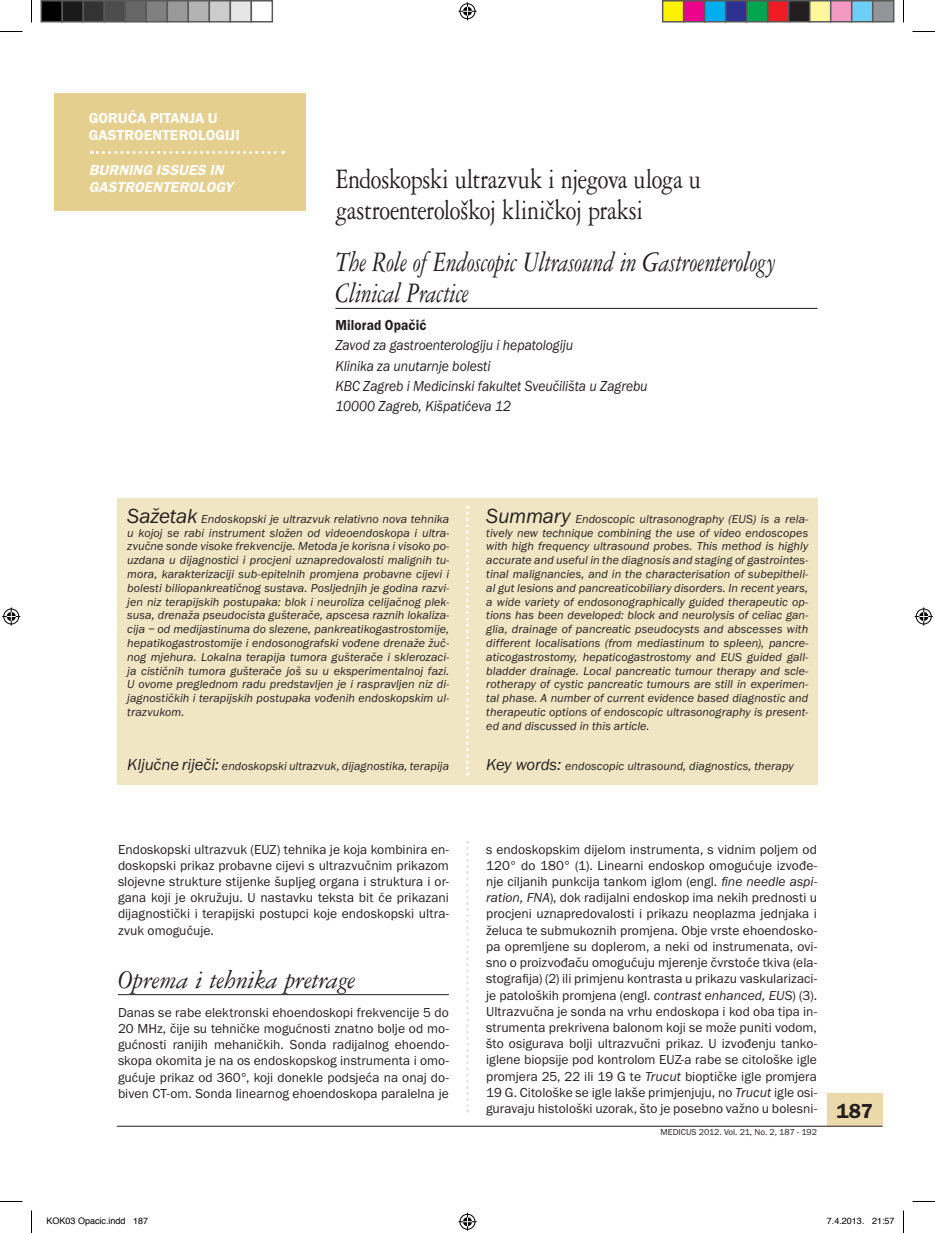
<style>
.page{position:relative;width:935px;height:1233px;background:#fff}
.page>*{position:absolute;margin:0;border:0;box-sizing:border-box;transform-origin:0 0}
.t1{font:30px/30.8px "Garamond Three";letter-spacing:-.015em;color:#231f20;scale:.8 1}
.t2{font:italic 30px/30.8px "Garamond Three";letter-spacing:-.015em;color:#231f20;scale:.8 1}
.t3{font:italic 27px "Garamond Three";letter-spacing:-.01em;color:#231f20}
.t4{font:600 21px "Franklin Got ITCM";color:#231f20}
.t5{font:italic 15px/20.1px "Franklin Got ITCM";color:#231f20;scale:.9 1}
.t6{font:600 15px/17.2px "Franklin Got ITCM";letter-spacing:.005em;color:#fff}
.t7{font:italic 600 15px/17.2px "Franklin Got ITCM";color:#fff}
.t8{font:600 15px "Franklin Got ITCM";letter-spacing:.01em;color:#231f20;scale:.9 1}
.t9{font:13.5px/16.2px "Franklin Got ITCM";letter-spacing:.005em;color:#231f20;text-align:justify}
.t10{font:italic 12px/13.8px "Franklin Got ITCM";letter-spacing:.01em;color:#231f20;text-align:justify}
.t11{font:9px "Helvetica";color:#000}
.t12{font:9px "Franklin Got ITCM";color:#231f20}
.s1{font-size:21px}
.s2{font-size:16.5px}
.s3{font-style:italic}
</style>
<div class="page">
<div style="left:827px;top:1093px;width:55px;height:32px;background:#ecd9a9"></div>
<hr style="left:117px;top:1125px;width:765px;height:1px;background:#231f20">
<div style="left:54px;top:94px;width:252px;height:117px;background:#e5cf8f"></div>
<div style="left:117px;top:498px;width:701px;height:286px;background:#f1e6c3"></div>
<svg style="left:466px;top:505px;width:3px;height:270px"></svg>
<svg style="left:91px;top:151px;width:193px;height:3px"></svg>
<svg style="left:466px;top:841px;width:3px;height:271px"></svg>
<hr style="left:118px;top:994px;width:331px;height:1px;background:#231f20">
<hr style="left:335px;top:308px;width:482px;height:1px;background:#231f20">
<svg style="left:0;top:31px;width:22px;height:1px"></svg>
<svg style="left:912px;top:31px;width:23px;height:1px"></svg>
<svg style="left:0;top:1201px;width:22px;height:1px"></svg>
<svg style="left:912px;top:1201px;width:23px;height:1px"></svg>
<svg style="left:31px;top:0;width:1px;height:23px"></svg>
<svg style="left:31px;top:1210px;width:1px;height:22px"></svg>
<svg style="left:903px;top:0;width:1px;height:23px"></svg>
<svg style="left:903px;top:1210px;width:1px;height:22px"></svg>
<svg style="left:458px;top:2px;width:18px;height:18px"></svg>
<svg style="left:458px;top:1212px;width:18px;height:18px"></svg>
<svg style="left:2px;top:607px;width:18px;height:18px"></svg>
<svg style="left:914px;top:607px;width:18px;height:18px"></svg>
<div style="left:41px;top:1px;width:21px;height:21px;background:#000"></div>
<div style="left:40px;top:0;width:23px;height:23px;border:2px solid #595959"></div>
<div style="left:62px;top:1px;width:21px;height:21px;background:#1a1a1a"></div>
<div style="left:62px;top:0;width:22px;height:23px;border:2px solid #595959"></div>
<div style="left:83px;top:1px;width:21px;height:21px;background:#333"></div>
<div style="left:82px;top:0;width:23px;height:23px;border:2px solid #595959"></div>
<div style="left:104px;top:1px;width:21px;height:21px;background:#4d4d4d"></div>
<div style="left:104px;top:0;width:22px;height:23px;border:2px solid #595959"></div>
<div style="left:125px;top:1px;width:21px;height:21px;background:#666"></div>
<div style="left:124px;top:0;width:23px;height:23px;border:2px solid #595959"></div>
<div style="left:146px;top:1px;width:21px;height:21px;background:#808080"></div>
<div style="left:146px;top:0;width:22px;height:23px;border:2px solid #595959"></div>
<div style="left:167px;top:1px;width:21px;height:21px;background:#999"></div>
<div style="left:166px;top:0;width:23px;height:23px;border:2px solid #595959"></div>
<div style="left:188px;top:1px;width:21px;height:21px;background:#b3b3b3"></div>
<div style="left:188px;top:0;width:22px;height:23px;border:2px solid #595959"></div>
<div style="left:209px;top:1px;width:21px;height:21px;background:#ccc"></div>
<div style="left:208px;top:0;width:23px;height:23px;border:2px solid #595959"></div>
<div style="left:230px;top:1px;width:21px;height:21px;background:#e6e6e6"></div>
<div style="left:230px;top:0;width:22px;height:23px;border:2px solid #595959"></div>
<div style="left:250px;top:0;width:23px;height:23px;border:2px solid #595959"></div>
<div style="left:662px;top:1px;width:21px;height:21px;background:#fff101"></div>
<div style="left:662px;top:0;width:22px;height:23px;border:2px solid #595959"></div>
<div style="left:683px;top:1px;width:21px;height:21px;background:#ed028c"></div>
<div style="left:683px;top:0;width:22px;height:23px;border:2px solid #595959"></div>
<div style="left:704px;top:1px;width:21px;height:21px;background:#00aeef"></div>
<div style="left:704px;top:0;width:22px;height:23px;border:2px solid #595959"></div>
<div style="left:725px;top:1px;width:21px;height:21px;background:#2e3092"></div>
<div style="left:725px;top:0;width:22px;height:23px;border:2px solid #595959"></div>
<div style="left:746px;top:1px;width:21px;height:21px;background:#00a54f"></div>
<div style="left:746px;top:0;width:22px;height:23px;border:2px solid #595959"></div>
<div style="left:767px;top:1px;width:21px;height:21px;background:#ee1d23"></div>
<div style="left:767px;top:0;width:22px;height:23px;border:2px solid #595959"></div>
<div style="left:788px;top:1px;width:21px;height:21px;background:#231f20"></div>
<div style="left:788px;top:0;width:22px;height:23px;border:2px solid #595959"></div>
<div style="left:809px;top:1px;width:21px;height:21px;background:#fff79a"></div>
<div style="left:809px;top:0;width:22px;height:23px;border:2px solid #595959"></div>
<div style="left:830px;top:1px;width:21px;height:21px;background:#f499c2"></div>
<div style="left:830px;top:0;width:22px;height:23px;border:2px solid #595959"></div>
<div style="left:851px;top:1px;width:21px;height:21px;background:#6bcff6"></div>
<div style="left:851px;top:0;width:22px;height:23px;border:2px solid #595959"></div>
<div style="left:872px;top:1px;width:21px;height:21px;background:#939598"></div>
<div style="left:872px;top:0;width:22px;height:23px;border:2px solid #595959"></div>
<p class="t6" style="left:89px;top:109px;width:153px">GORUĆA PITANJA U<br>GASTROENTEROLOGIJI</p>
<p class="t7" style="left:89px;top:161px;width:149px">BURNING ISSUES IN<br>GASTROENTEROLOGY</p>
<h1 class="t1" style="left:335px;top:164px;width:458px">Endoskopski ultrazvuk i njegova uloga u gastroenterološkoj kliničkoj praksi</h1>
<h1 class="t2" style="left:335px;top:247px;width:552px">The Role of Endoscopic Ultrasound in Gastroenterology<br>Clinical Practice</h1>
<p class="t8" style="left:335px;top:317px;width:103px">MILORAD OPAČIĆ</p>
<p class="t5" style="left:335px;top:336px;width:348px">Zavod za gastroenterologiju i hepatologiju<br>Klinika za unutarnje bolesti<br>KBC Zagreb i Medicinski fakultet Sveučilišta u Zagrebu 10000 Zagreb, Kišpatićeva 12</p>
<p class="t10" style="left:127px;top:512px;width:323px"><span class="s1">Sažetak</span> Endoskopski je ultrazvuk relativno nova tehnika u kojoj se rabi instrument složen od videoendoskopa i ultra&shy;zvučne sonde visoke frekvencije. Metoda je korisna i visoko po&shy;uzdana u dijagnostici i procjeni uznapredovalosti malignih tu&shy;mora, karakterizaciji sub-epitelnih promjena probavne cijevi i bolesti biliopankreatičnog sustava. Posljednjih je godina razvi&shy;jen niz terapijskih postupaka: blok i neuroliza celijačnog plek&shy;susa, drenaža pseudocista gušterače, apscesa raznih lokaliza&shy;cija – od medijastinuma do slezene, pankreatikogastrostomije, hepatikogastrostomije i endosonografski vođene drenaže žuč&shy;nog mjehura. Lokalna terapija tumora gušterače i sklerozaci&shy;ja cističnih tumora gušterače još su u eksperimentalnoj fazi.<br>U ovome preglednom radu predstavljen je i raspravljen niz di&shy;jagnostičkih i terapijskih postupaka vođenih endoskopskim ul&shy;trazvukom.</p>
<p class="t10" style="left:127px;top:759px;width:323px"><span class="s2">Ključne riječi:</span> endoskopski ultrazvuk, dijagnostika, terapija</p>
<p class="t9" style="left:118px;top:841px;width:332px">Endoskopski ultrazvuk (EUZ) tehnika je koja kombinira en&shy;doskopski prikaz probavne cijevi s ultrazvučnim prikazom slojevne strukture stijenke šupljeg organa i struktura i or&shy;gana koji je okružuju. U nastavku teksta bit će prikazani dijagnostički i terapijski postupci koje endoskopski ultra&shy;zvuk omogućuje.</p>
<h2 class="t3" style="left:118px;top:965px;width:239px">Oprema i tehnika pretrage</h2>
<p class="t9" style="left:118px;top:1004px;width:332px">Danas se rabe elektronski ehoendoskopi frekvencije 5 do 20 MHz, čije su tehničke mogućnosti znatno bolje od mo&shy;gućnosti ranijih mehaničkih. Sonda radijalnog ehoendo&shy;skopa okomita je na os endoskopskog instrumenta i omo&shy;gućuje prikaz od 360°, koji donekle podsjeća na onaj do&shy;biven CT-om. Sonda linearnog ehoendoskopa paralelna je</p>
<p class="t10" style="left:486px;top:512px;width:323px"><span class="s1">Summary</span> Endoscopic ultrasonography (EUS) is a rela&shy;tively new technique combining the use of video endoscopes with high frequency ultrasound probes. This method is highly accurate and useful in the diagnosis and staging of gastrointes&shy;tinal malignancies, and in the characterisation of subepitheli&shy;al gut lesions and pancreaticobiliary disorders. In recent years, a wide variety of endosonographically guided therapeutic op&shy;tions has been developed: block and neurolysis of celiac gan&shy;glia, drainage of pancreatic pseudocysts and abscesses with different localisations (from mediastinum to spleen), pancre&shy;aticogastrostomy, hepaticogastrostomy and EUS guided gall&shy;bladder drainage. Local pancreatic tumour therapy and scle&shy;rotherapy of cystic pancreatic tumours are still in experimen&shy;tal phase. A number of current evidence based diagnostic and therapeutic options of endoscopic ultrasonography is present&shy;ed and discussed in this article.</p>
<p class="t10" style="left:486px;top:759px;width:309px"><span class="s2">Key words:</span> endoscopic ultrasound, diagnostics, therapy</p>
<p class="t9" style="left:486px;top:841px;width:332px">s endoskopskim dijelom instrumenta, s vidnim poljem od 120° do 180° (1). Linearni endoskop omogućuje izvođe&shy;nje ciljanih punkcija tankom iglom (engl. <span class="s3">fine needle aspi&shy;ration, FNA</span>), dok radijalni endoskop ima nekih prednosti u procjeni uznapredovalosti i prikazu neoplazma jednjaka i želuca te submukoznih promjena. Obje vrste ehoendosko&shy;pa opremljene su doplerom, a neki od instrumenata, ovi&shy;sno o proizvođaču omogućuju mjerenje čvrstoće tkiva (ela&shy;stografija) (2) ili primjenu kontrasta u prikazu vaskularizaci&shy;je patoloških promjena (engl. <span class="s3">contrast enhanced, EUS</span>) (3).<br>Ultrazvučna je sonda na vrhu endoskopa i kod oba tipa in&shy;strumenta prekrivena balonom koji se može puniti vodom, što osigurava bolji ultrazvučni prikaz. U izvođenju tanko&shy;iglene biopsije pod kontrolom EUZ-a rabe se citološke igle promjera 25, 22 ili 19 G te <span class="s3">Trucut</span> bioptičke igle promjera 19 G. Citološke se igle lakše primjenjuju, no <span class="s3">Trucut</span> igle osi&shy;guravaju histološki uzorak, što je posebno važno u bolesni-</p>
<p class="t12" style="left:660px;top:1126px;width:158px">MEDICUS 2012. Vol. 21, No. 2, 187 - 192</p>
<h3 class="t4" style="left:836px;top:1098px;width:38px">187</h3>
<p class="t11" style="left:46px;top:1213px;width:103px">KOK03 Opacic.indd 187</p>
<p class="t11" style="left:827px;top:1213px;width:69px">7.4.2013. 21:57</p>
</div>
